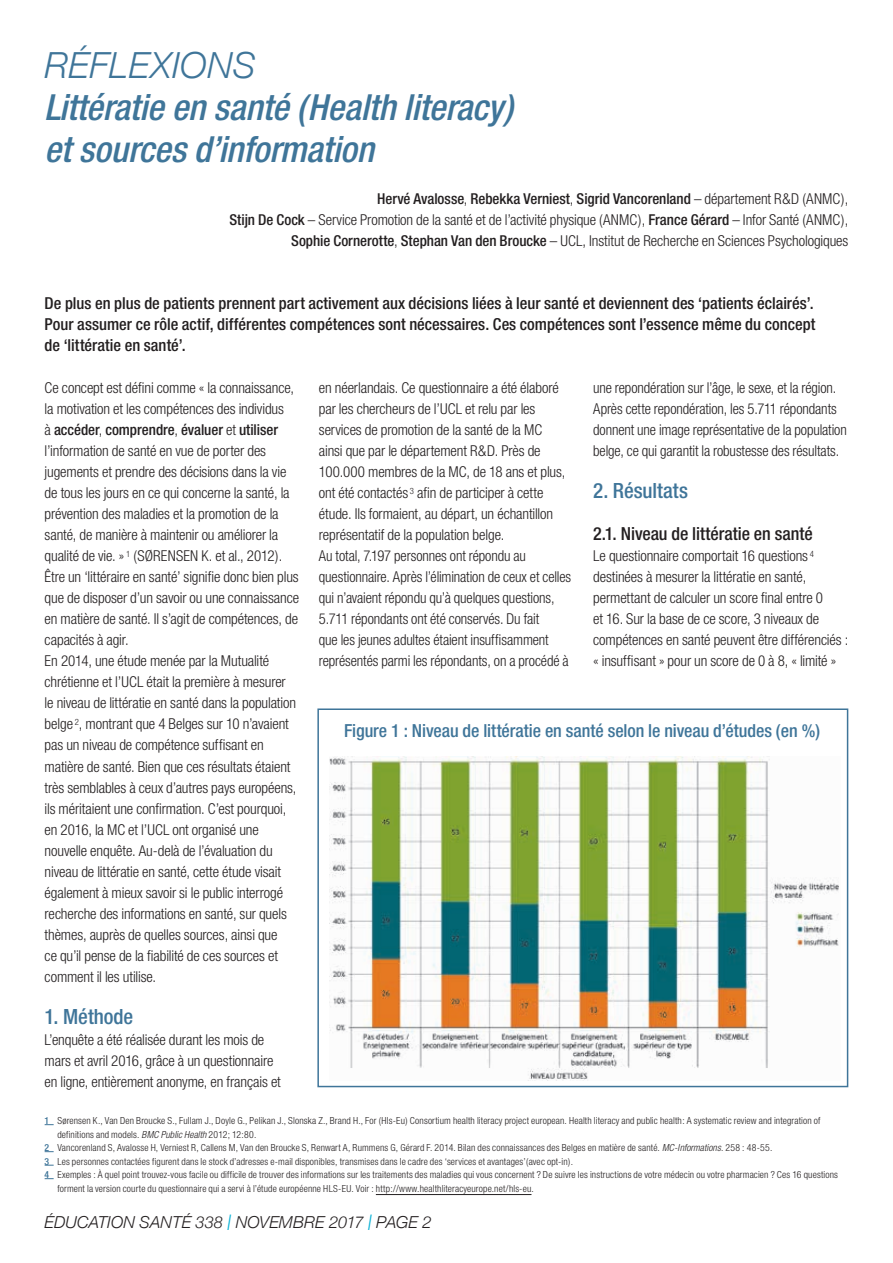
<style>
.page{position:relative;width:893px;height:1263px;background:#fff}
.page>*{position:absolute;margin:0;border:0;box-sizing:border-box;transform-origin:0 0}
.t1{font:italic 500 condensed 36px/42px "Helvetica Neue";letter-spacing:-.005em;color:#3f7599}
.t2{font:italic 300 36px "Helvetica Neue";letter-spacing:.01em;color:#3f7599}
.t3{font:500 condensed 21px "Helvetica Neue";color:#3f7599}
.t4{font:500 condensed 18px "Helvetica Neue";letter-spacing:-.005em;color:#3f7599}
.t5{font:500 condensed 18px "Helvetica Neue";color:#231f20}
.t6{font:500 condensed 16.5px/21px "Helvetica Neue";color:#231f20;text-align:justify}
.t7{font:italic 300 16.5px "Helvetica Neue";letter-spacing:.005em;color:#231f20}
.t8{font:300 condensed 15px/21px "Helvetica Neue";letter-spacing:-.005em;color:#231f20}
.t9{font:300 condensed 9.75px "Helvetica Neue";letter-spacing:.015em;color:#231f20}
.s1{font-weight:500}
.s2{font-weight:500;color:#3f7599}
.s3{font-style:italic}
.s4{font-size:21.45px;color:#06b0d5}
</style>
<div class="page">
<hr style="left:376px;top:1194px;width:155px;height:1px;background:#231f20">
<img style="left:329px;top:757px;width:510px;height:324px">
<div style="left:317px;top:708px;width:531px;height:379px;border:2px solid #3f7599"></div>
<h1 class="t2" style="left:45px;top:37px;width:213px">RÉFLEXIONS</h1>
<h1 class="t1" style="left:45px;top:86px;width:470px">Littératie en santé (Health literacy) et sources d’information</h1>
<p class="t8" style="left:229px;top:188px;width:620px;text-align:right"><span class="s1">Hervé Avalosse</span>, <span class="s1">Rebekka Verniest</span>, <span class="s1">Sigrid Vancorenland</span> – département R&amp;D (ANMC),<br><span class="s1">Stijn De Cock</span> – Service Promotion de la santé et de l’activité physique (ANMC), <span class="s1">France Gérard</span> – Infor Santé (ANMC),<br><span class="s1">Sophie Cornerotte</span>, <span class="s1">Stephan Van den Broucke</span> – UCL, Institut de Recherche en Sciences Psychologiques</p>
<p class="t6" style="left:45px;top:293px;width:772px">De plus en plus de patients prennent part activement aux décisions liées à leur santé et deviennent des ‘patients éclairés’.<br>Pour assumer ce rôle actif, différentes compétences sont nécessaires. Ces compétences sont l’essence même du concept de ‘littératie en santé’.</p>
<p class="t8" style="left:45px;top:377px;width:256px">Ce concept est défini comme « la connaissance, la motivation et les compétences des individus<br>à <span class="s1">accéder</span>, <span class="s1">comprendre</span>, <span class="s1">évaluer</span> et <span class="s1">utiliser </span>l’information de santé en vue de porter des jugements et prendre des décisions dans la vie de tous les jours en ce qui concerne la santé, la prévention des maladies et la promotion de la santé, de manière à maintenir ou améliorer la qualité de vie. » <sup>1</sup> (SØRENSEN K. et al., 2012).<br>Être un ‘littéraire en santé’ signifie donc bien plus que de disposer d’un savoir ou une connaissance en matière de santé. Il s’agit de compétences, de capacités à agir.<br>En 2014, une étude menée par la Mutualité chrétienne et l’UCL était la première à mesurer<br>le niveau de littératie en santé dans la population belge <sup>2</sup>, montrant que 4 Belges sur 10 n’avaient pas un niveau de compétence suffisant en matière de santé. Bien que ces résultats étaient très semblables à ceux d’autres pays européens, ils méritaient une confirmation. C’est pourquoi, en 2016, la MC et l’UCL ont organisé une nouvelle enquête. Au-delà de l’évaluation du niveau de littératie en santé, cette étude visait également à mieux savoir si le public interrogé recherche des informations en santé, sur quels thèmes, auprès de quelles sources, ainsi que<br>ce qu’il pense de la fiabilité de ces sources et comment il les utilise.</p>
<h2 class="t3" style="left:45px;top:1003px;width:90px">1. Méthode</h2>
<p class="t8" style="left:45px;top:1028px;width:238px">L’enquête a été réalisée durant les mois de mars et avril 2016, grâce à un questionnaire en ligne, entièrement anonyme, en français et</p>
<p class="t8" style="left:319px;top:377px;width:254px">en néerlandais. Ce questionnaire a été élaboré par les chercheurs de l’UCL et relu par les services de promotion de la santé de la MC<br>ainsi que par le département R&amp;D. Près de 100.000 membres de la MC, de 18 ans et plus, ont été contactés <sup>3</sup> afin de participer à cette étude. Ils formaient, au départ, un échantillon représentatif de la population belge.<br>Au total, 7.197 personnes ont répondu au questionnaire. Après l’élimination de ceux et celles qui n’avaient répondu qu’à quelques questions, 5.711 répondants ont été conservés. Du fait<br>que les jeunes adultes étaient insuffisamment représentés parmi les répondants, on a procédé à</p>
<p class="t8" style="left:593px;top:377px;width:255px">une repondération sur l’âge, le sexe, et la région.<br>Après cette repondération, les 5.711 répondants donnent une image représentative de la population belge, ce qui garantit la robustesse des résultats.</p>
<h2 class="t3" style="left:593px;top:478px;width:96px">2. Résultats</h2>
<p class="t5" style="left:593px;top:523px;width:221px">2.1. Niveau de littératie en santé</p>
<p class="t8" style="left:593px;top:545px;width:257px">Le questionnaire comportait 16 questions <sup>4 </sup>destinées à mesurer la littératie en santé, permettant de calculer un score final entre 0<br>et 16. Sur la base de ce score, 3 niveaux de compétences en santé peuvent être différenciés : « insuffisant » pour un score de 0 à 8, « limité »</p>
<p class="t4" style="left:344px;top:720px;width:478px">Figure 1 : Niveau de littératie en santé selon le niveau d’études (en %)</p>
<p class="t9" style="left:45px;top:1115px;width:777px"><span class="s2">1</span> Sørensen K., Van Den Broucke S., Fullam J., Doyle G., Pelikan J., Slonska Z., Brand H., For (Hls-Eu) Consortium health literacy project european. Health literacy and public health: A systematic review and integration of</p>
<p class="t9" style="left:57px;top:1128px;width:201px">definitions and models. <span class="s3">BMC Public Health</span> 2012; 12:80.</p>
<p class="t9" style="left:45px;top:1142px;width:729px"><span class="s2">2</span> Vancorenland S, Avalosse H, Verniest R, Callens M, Van den Broucke S, Renwart A, Rummens G, Gérard F. 2014. Bilan des connaissances des Belges en matière de santé. <span class="s3">MC-Informations</span>. 258 : 48-55.</p>
<p class="t9" style="left:45px;top:1155px;width:530px"><span class="s2">3</span> Les personnes contactées figurent dans le stock d’adresses e-mail disponibles, transmises dans le cadre des ‘services et avantages’(avec opt-in).</p>
<p class="t9" style="left:45px;top:1169px;width:795px"><span class="s2">4</span> Exemples : À quel point trouvez-vous facile ou difficile de trouver des informations sur les traitements des maladies qui vous concernent ? De suivre les instructions de votre médecin ou votre pharmacien ? Ces 16 questions</p>
<p class="t9" style="left:57px;top:1182px;width:478px">forment la version courte du questionnaire qui a servi à l’étude européenne HLS-EU. Voir : http://www.healthliteracyeurope.net/hls-eu.</p>
<p class="t7" style="left:45px;top:1209px;width:388px">ÉDUCATION SANTÉ 338 <span class="s4">I</span> NOVEMBRE 2017 <span class="s4">I</span> PAGE 2</p>
</div>
